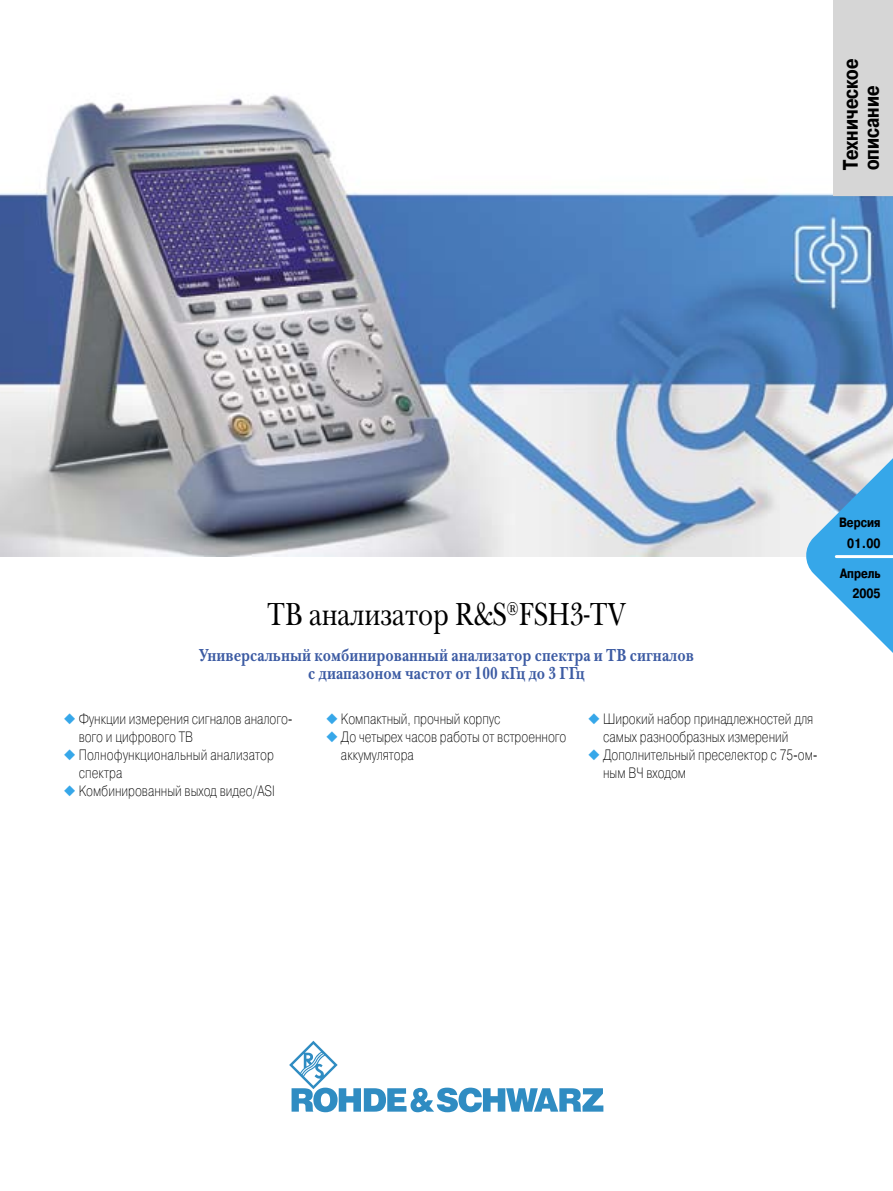
<style>
.page{position:relative;width:893px;height:1191px;background:#fff}
.page>*{position:absolute;margin:0;border:0;box-sizing:border-box;transform-origin:0 0}
.t1{font:33px "New Baskerville C";color:#000;scale:.8 1}
.t2{font:700 21px/21px "Pragmatica Cond C";color:#000}
.t3{font:700 18px/18px "New Baskerville C";color:#3c5ba3;text-align:center;scale:.8 1}
.t4{font:15px/18px "Pragmatica Light C";color:#000;scale:.8 1}
.t5{font:700 13.5px/20.2px "Pragmatica Cond C";color:#000;text-align:right}
.s1{color:#36a7e9}
</style>
<div class="page">
<svg style="left:289px;top:1040px;width:314px;height:72px"></svg>
<img style="left:0;top:94px;width:893px;height:462px">
<svg style="left:804px;top:446px;width:89px;height:207px"></svg>
<hr style="left:836px;top:555px;width:57px;height:3px;background:#fff">
<div style="left:833px;top:0;width:60px;height:196px;background:#d6d6d6"></div>
<h2 class="t2" style="left:840px;top:170px;width:113px;rotate:-90deg">Техническое описание</h2>
<h1 class="t1" style="left:267px;top:595px;width:449px">ТВ анализатор R&amp;S<sup>®</sup>FSH3-TV</h1>
<p class="t3" style="left:199px;top:647px;width:620px">Универсальный комбинированный анализатор спектра и ТВ сигналов с диапазоном частот от 100 кГц до 3 ГГц</p>
<p class="t4" style="left:79px;top:710px;width:269px;text-indent:-15px"><span class="s1">◆</span> Функции измерения сигналов аналого&shy;вого и цифрового ТВ</p>
<p class="t4" style="left:79px;top:746px;width:246px;text-indent:-15px"><span class="s1">◆</span> Полнофункциональный анализатор спектра</p>
<p class="t4" style="left:64px;top:782px;width:266px"><span class="s1">◆</span> Комбинированный выход видео/ASI</p>
<p class="t4" style="left:603px;top:710px;width:264px;text-indent:-15px"><span class="s1">◆</span> Широкий набор принадлежностей для самых разнообразных измерений</p>
<p class="t4" style="left:603px;top:746px;width:270px;text-indent:-15px"><span class="s1">◆</span> Дополнительный преселектор с 75-ом&shy;ным ВЧ входом</p>
<p class="t4" style="left:326px;top:710px;width:220px"><span class="s1">◆</span> Компактный, прочный корпус</p>
<p class="t4" style="left:341px;top:728px;width:283px;text-indent:-15px"><span class="s1">◆</span> До четырех часов работы от встроенного аккумулятора</p>
<p class="t5" style="left:839px;top:512px;width:43px">Версия<br>01.00</p>
<p class="t5" style="left:840px;top:563px;width:42px">Апрель<br>2005</p>
</div>
